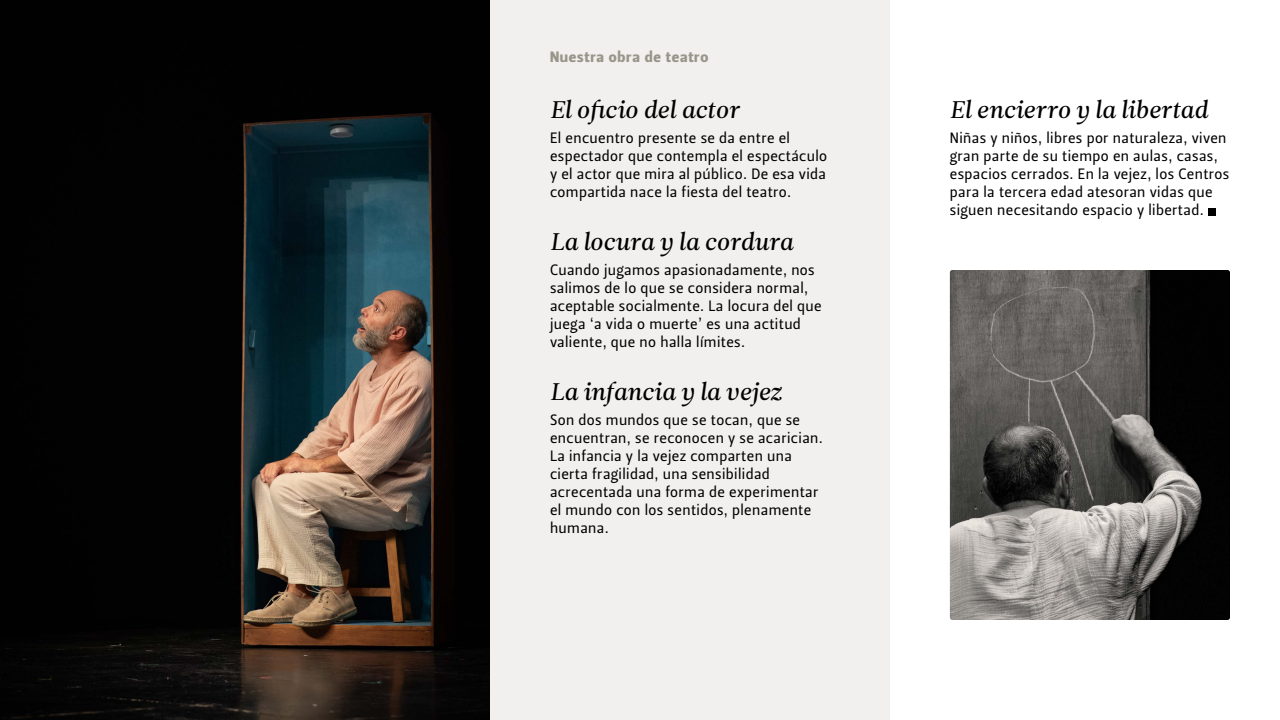
<style>
.page{position:relative;width:1280px;height:720px;background:#fff}
.page>*{position:absolute;margin:0;border:0;box-sizing:border-box;transform-origin:0 0}
.t1{font:24px "Leitura News Italic 2";letter-spacing:-.01em;color:#000}
.t2{font:15px/18px "Leitura Sans Grot 2";letter-spacing:.025em;color:#000}
.t3{font:15px "Leitura Sans Grot 4";letter-spacing:.05em;color:#98968a}
</style>
<div class="page">
<div style="left:490px;top:0;width:400px;height:720px;background:#f2f0ee"></div>
<img style="left:0;top:0;width:490px;height:720px">
<img style="left:950px;top:270px;width:280px;height:350px">
<div style="left:1208px;top:208px;width:8px;height:7px;background:#000"></div>
<p class="t3" style="left:550px;top:48px;width:160px">Nuestra obra de teatro</p>
<p class="t1" style="left:550px;top:96px;width:191px">El oficio del actor</p>
<p class="t2" style="left:550px;top:130px;width:279px">El encuentro presente se da entre el espectador que contempla el espectáculo y el actor que mira al público. De esa vida compartida nace la fiesta del teatro.</p>
<p class="t1" style="left:550px;top:228px;width:245px">La locura y la cordura</p>
<p class="t2" style="left:550px;top:262px;width:273px">Cuando jugamos apasionadamente, nos salimos de lo que se considera normal, aceptable socialmente. La locura del que juega ‘a vida o muerte’ es una actitud valiente, que no halla límites.</p>
<p class="t1" style="left:550px;top:378px;width:233px">La infancia y la vejez</p>
<p class="t2" style="left:550px;top:412px;width:274px">Son dos mundos que se tocan, que se encuentran, se reconocen y se acarician.<br>La infancia y la vejez comparten una cierta fragilidad, una sensibilidad acrecentada una forma de experimentar el mundo con los sentidos, plenamente humana.</p>
<p class="t1" style="left:950px;top:96px;width:259px">El encierro y la libertad</p>
<p class="t2" style="left:950px;top:130px;width:281px">Niñas y niños, libres por naturaleza, viven gran parte de su tiempo en aulas, casas, espacios cerrados. En la vejez, los Centros para la tercera edad atesoran vidas que siguen necesitando espacio y libertad.</p>
</div>
